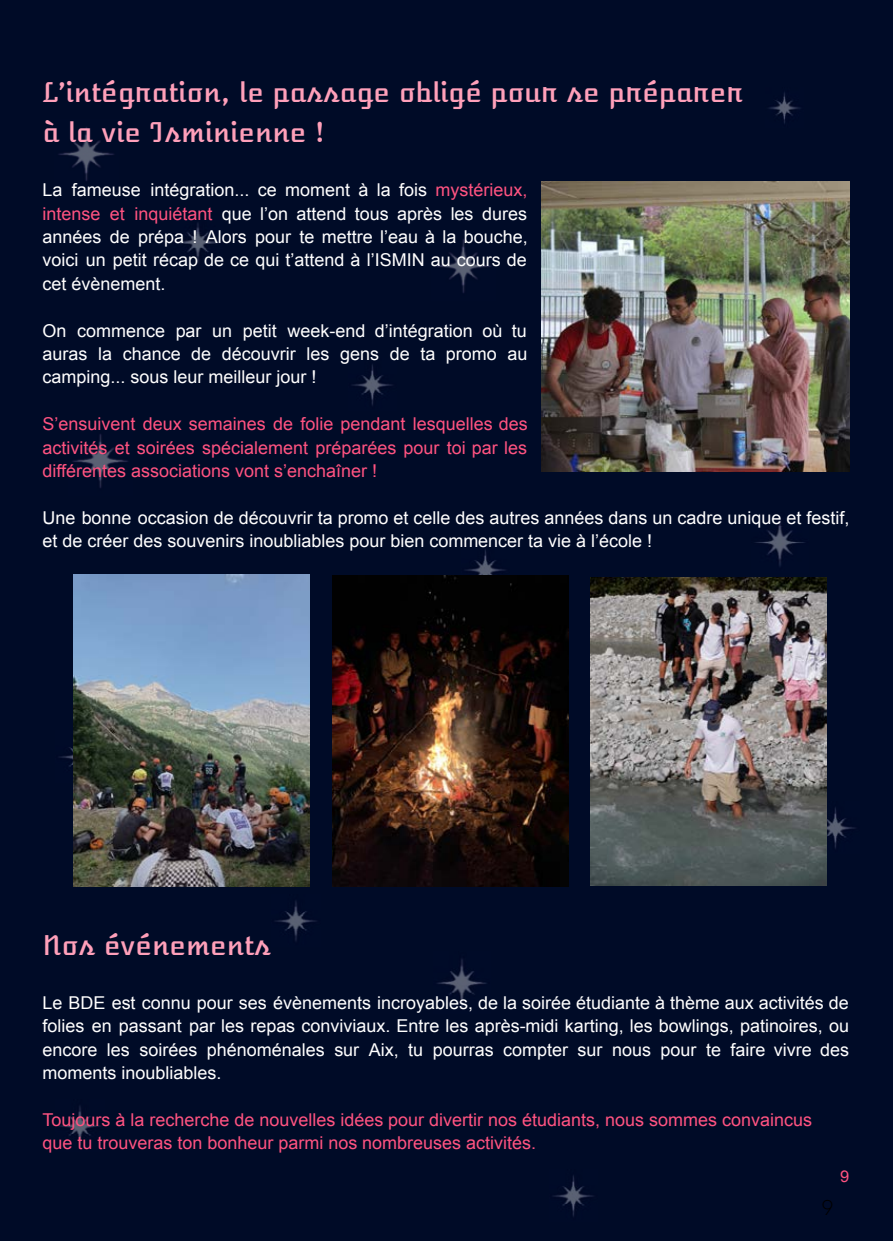
<style>
.page{position:relative;width:893px;height:1241px;background:#fff}
.page>*{position:absolute;margin:0;border:0;box-sizing:border-box;transform-origin:0 0}
.t1{font:26.43px/40.9px "Atomic Age";color:#ffa0ba}
.t2{font:300 21px "Klima";color:#000}
.t3{font:17.68px/23.4px "Arial";color:#fff;text-align:justify}
.t4{font:17.68px/23.4px "Arial";color:#ff5381;text-align:justify}
.t5{font:16.28px "Arial";color:#ff5381}
.s1{color:#ff5381}
</style>
<div class="page">
<div style="left:0;top:0;width:893px;height:1240px;background:#000b27"></div>
<img style="left:55px;top:120px;width:64px;height:68px">
<img style="left:765px;top:88px;width:38px;height:39px">
<img style="left:431px;top:232px;width:64px;height:68px">
<img style="left:174px;top:216px;width:48px;height:51px">
<img style="left:348px;top:359px;width:48px;height:51px">
<img style="left:68px;top:427px;width:64px;height:68px">
<img style="left:751px;top:511px;width:58px;height:61px">
<img style="left:462px;top:543px;width:48px;height:33px">
<img style="left:56px;top:730px;width:18px;height:52px">
<img style="left:827px;top:801px;width:32px;height:51px">
<img style="left:272px;top:894px;width:48px;height:52px">
<img style="left:433px;top:951px;width:58px;height:62px">
<img style="left:56px;top:1099px;width:48px;height:51px">
<img style="left:549px;top:1168px;width:49px;height:52px">
<img style="left:541px;top:182px;width:308px;height:289px">
<img style="left:332px;top:576px;width:236px;height:310px">
<img style="left:74px;top:574px;width:236px;height:312px">
<img style="left:591px;top:577px;width:236px;height:308px">
<h1 class="t1" style="left:42px;top:72px;width:702px">L’intégration, le passage obligé pour se préparer à la vie Isminienne !</h1>
<p class="t3" style="left:42px;top:178px;width:487px">La fameuse intégration... ce moment à la fois <span class="s1">mystérieux, intense et inquiétant</span> que l’on attend tous après les dures années de prépa ! Alors pour te mettre l’eau à la bouche, voici un petit récap de ce qui t’attend à l’ISMIN au cours de cet évènement.</p>
<p class="t3" style="left:43px;top:319px;width:486px">On commence par un petit week-end d’intégration où tu auras la chance de découvrir les gens de ta promo au camping... sous leur meilleur jour !</p>
<p class="t4" style="left:43px;top:412px;width:487px">S’ensuivent deux semaines de folie pendant lesquelles des activités et soirées spécialement préparées pour toi par les différentes associations vont s’enchaîner !</p>
<p class="t3" style="left:43px;top:506px;width:808px">Une bonne occasion de découvrir ta promo et celle des autres années dans un cadre unique et festif, et de créer des souvenirs inoubliables pour bien commencer ta vie à l’école !</p>
<h1 class="t1" style="left:42px;top:925px;width:230px">Nos événements</h1>
<p class="t3" style="left:42px;top:991px;width:808px">Le BDE est connu pour ses évènements incroyables, de la soirée étudiante à thème aux activités de folies en passant par les repas conviviaux. Entre les après-midi karting, les bowlings, patinoires, ou encore les soirées phénoménales sur Aix, tu pourras compter sur nous pour te faire vivre des moments inoubliables.</p>
<p class="t4" style="left:42px;top:1107px;width:771px">Toujours à la recherche de nouvelles idées pour divertir nos étudiants, nous sommes convaincus que tu trouveras ton bonheur parmi nos nombreuses activités.</p>
<p class="t5" style="left:840px;top:1165px;width:11px">9</p>
<p class="t2" style="left:821px;top:1191px;width:14px">9</p>
</div>
